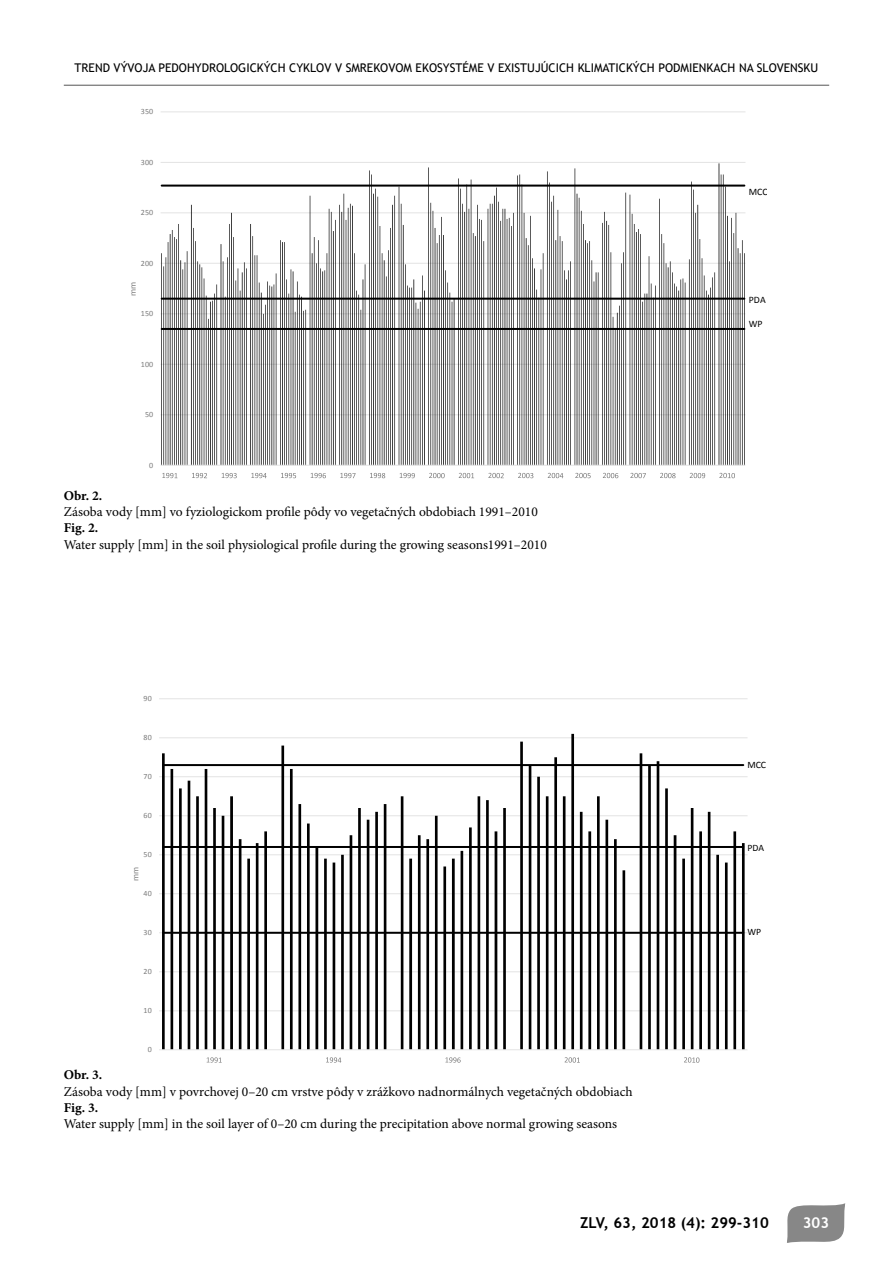
<style>
.page{position:relative;width:893px;height:1263px;background:#fff}
.page>*{position:absolute;margin:0;border:0;box-sizing:border-box;transform-origin:0 0}
.t1{font:700 15px "Trebuchet MS";color:#000}
.t2{font:700 15px "Trebuchet MS";color:#fff}
.t3{font:13.5px "Minion Pro";color:#000}
.t4{font:700 13.5px "Minion Pro";letter-spacing:-.005em;color:#000}
.t5{font:12px "Trebuchet MS";color:#000}
.t6{font:9.9px "Calibri";letter-spacing:.005em;color:#000}
.t7{font:9.75px "Calibri";letter-spacing:.005em;color:#000}
.t8{font:8.85px "Calibri";color:#7b7b7b}
.t9{font:8.1px "Calibri";color:#7b7b7b}
.t10{font:7.95px "Calibri";color:#7b7b7b}
</style>
<div class="page">
<hr style="left:64px;top:85px;width:765px;height:1px;background:#000">
<svg style="left:787px;top:1203px;width:59px;height:40px;background:#999"></svg>
<svg style="left:160px;top:111px;width:586px;height:368px"></svg>
<svg style="left:159px;top:698px;width:589px;height:365px"></svg>
<p class="t5" style="left:75px;top:60px;width:745px">TREND VÝVOJA PEDOHYDROLOGICKÝCH CYKLOV V SMREKOVOM EKOSYSTÉME V EXISTUJÚCICH KLIMATICKÝCH PODMIENKACH NA SLOVENSKU</p>
<p class="t9" style="left:141px;top:106px;width:14px">350</p>
<p class="t9" style="left:141px;top:156px;width:14px">300</p>
<p class="t9" style="left:141px;top:207px;width:14px">250</p>
<p class="t9" style="left:141px;top:257px;width:14px">200</p>
<p class="t8" style="left:127px;top:296px;width:16px;rotate:-90deg">mm</p>
<p class="t9" style="left:141px;top:308px;width:14px">150</p>
<p class="t9" style="left:141px;top:358px;width:14px">100</p>
<p class="t9" style="left:145px;top:409px;width:10px">50</p>
<p class="t9" style="left:149px;top:459px;width:6px">0</p>
<p class="t4" style="left:64px;top:486px;width:40px">Obr. 2.</p>
<p class="t3" style="left:64px;top:503px;width:476px">Zásoba vody [mm] vo fyziologickom profile pôdy vo vegetačných obdobiach 1991–2010</p>
<p class="t4" style="left:64px;top:519px;width:36px">Fig. 2.</p>
<p class="t3" style="left:64px;top:535px;width:485px">Water supply [mm] in the soil physiological profile during the growing seasons1991–2010</p>
<p class="t10" style="left:144px;top:693px;width:10px">90</p>
<p class="t10" style="left:144px;top:732px;width:10px">80</p>
<p class="t10" style="left:144px;top:771px;width:10px">70</p>
<p class="t10" style="left:144px;top:810px;width:10px">60</p>
<p class="t10" style="left:144px;top:849px;width:10px">50</p>
<p class="t8" style="left:129px;top:881px;width:16px;rotate:-90deg">mm</p>
<p class="t10" style="left:144px;top:888px;width:10px">40</p>
<p class="t10" style="left:144px;top:927px;width:10px">30</p>
<p class="t10" style="left:144px;top:966px;width:10px">20</p>
<p class="t10" style="left:144px;top:1005px;width:10px">10</p>
<p class="t10" style="left:148px;top:1044px;width:6px">0</p>
<p class="t4" style="left:64px;top:1065px;width:40px">Obr. 3.</p>
<p class="t3" style="left:64px;top:1082px;width:570px">Zásoba vody [mm] v povrchovej 0–20 cm vrstve pôdy v zrážkovo nadnormálnych vegetačných obdobiach</p>
<p class="t4" style="left:64px;top:1098px;width:36px">Fig. 3.</p>
<p class="t3" style="left:64px;top:1114px;width:555px">Water supply [mm] in the soil layer of 0–20 cm during the precipitation above normal growing seasons</p>
<p class="t6" style="left:749px;top:185px;width:20px">MCC</p>
<p class="t6" style="left:749px;top:292px;width:18px">PDA</p>
<p class="t6" style="left:749px;top:316px;width:15px">WP</p>
<p class="t7" style="left:747px;top:758px;width:20px">MCC</p>
<p class="t7" style="left:747px;top:841px;width:18px">PDA</p>
<p class="t7" style="left:747px;top:925px;width:15px">WP</p>
<p class="t1" style="left:580px;top:1213px;width:190px">ZLV, 63, 2018 (4): 299-310</p>
<p class="t2" style="left:803px;top:1213px;width:28px">303</p>
</div>
